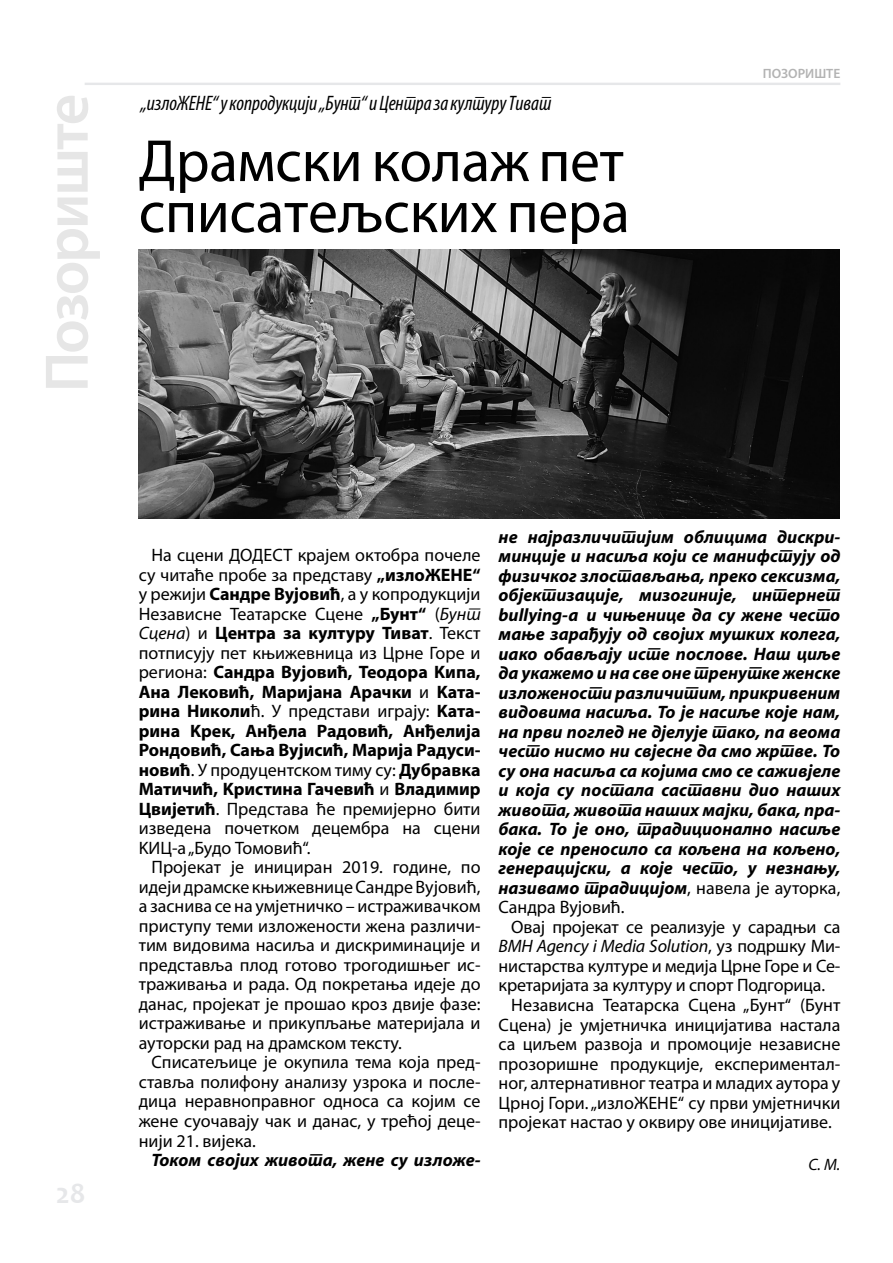
<style>
.page{position:relative;width:893px;height:1263px;background:#fff}
.page>*{position:absolute;margin:0;border:0;box-sizing:border-box;transform-origin:0 0}
.t1{font:600 61.95px "Myriad Pro";letter-spacing:-.035em;color:#e6e6e6}
.naslov_50{font:60px/51px "Myriad Pro";letter-spacing:-.005em;color:#000}
.t2{font:700 29.55px "Candara";color:#e6e7e9}
.nadnaslov_15{font:italic condensed 21px "Myriad Pro";letter-spacing:-.005em;color:#000}
.t3{font:18px/19.5px "Myriad Pro";color:#000;text-align:justify}
.t4{font:italic 700 18px/19.5px "Myriad Pro";color:#000;text-align:justify}
.аутор{font:italic 16.5px "Myriad Pro";color:#000}
.t5{font:600 13.5px "Myriad Pro";color:#b3b3b3}
.s1{font-weight:700}
.s2{font-style:italic}
.s3{font-weight:400;font-style:normal}
</style>
<div class="page">
<hr style="left:85px;top:83px;width:755px;height:2px;background:#e6e7e9">
<img style="left:138px;top:250px;width:702px;height:268px">
<h1 class="t1" style="left:27px;top:392px;width:300px;rotate:-90deg">Позориште</h1>
<p class="nadnaslov_15" style="left:141px;top:90px;width:412px">„излоЖЕНЕ“ у копродукцији „Бунт“ и Центра за културу Тиват</p>
<p class="naslov_50" style="left:139px;top:135px;width:493px">Драмски колаж пет списатељских пера</p>
<p class="t5" style="left:763px;top:64px;width:79px">ПОЗОРИШТЕ</p>
<h3 class="t2" style="left:56px;top:1174px;width:31px">28</h3>
<p class="t3" style="left:139px;top:545px;width:343px;text-indent:13px">На сцени ДОДЕСТ крајем октобра почеле су читаће пробе за представу <span class="s1">„излоЖЕНЕ“ </span>у режији <span class="s1">Сандре Вујовић</span>, а у копродукцији Независнe Театарскe Сценe <span class="s1">„Бунт“</span> (<span class="s2">Бунт Сцена</span>) и <span class="s1">Центра за културу Тиват</span>. Текст потписују пет књижевница из Црне Горе и региона: <span class="s1">Сандра Вујовић, Теодора Kипа, Ана Лековић, Маријана Арачки</span> и <span class="s1">Kата&shy;рина Николи</span>ћ. У представи играју: <span class="s1">Kата&shy;рина Kрек, Анђела Радовић, Анђелија Рондовић, Сања Вујисић, Марија Радуси&shy;новић</span>. У продуцентском тиму су: <span class="s1">Дубравка Матичић, Kристина Гачевић</span> и <span class="s1">Владимир Цвијетић</span>. Представа ће премијерно бити изведена почетком децембра на сцени KИЦ-а „Будо Томовић“.</p>
<p class="t3" style="left:139px;top:857px;width:343px;text-indent:13px">Пројекат је инициран 2019. године, по идеји драмске књижевнице Сандре Вујовић, а заснива се на умјетничко – истраживачком приступу теми изложености жена различи&shy;тим видовима насиља и дискриминације и представља плод готово трогодишњег ис&shy;траживања и рада. Од покретања идеје до данас, пројекат је прошао кроз двије фазе: истраживање и прикупљање материјала и ауторски рад на драмском тексту.</p>
<p class="t3" style="left:139px;top:1052px;width:343px;text-indent:13px">Списатељице је окупила тема која пред&shy;ставља полифону анализу узрока и после&shy;дица неравноправног односа са којим се жене суочавају чак и данас, у трећој деце&shy;нији 21. вијека.</p>
<p class="t4" style="left:151px;top:1149px;width:331px">Током својих живота, жене су изложе-</p>
<p class="t4" style="left:499px;top:526px;width:343px">не најразличитијим облицима дискри&shy;минције и насиља који се манифстују од физичког злостављања, преко сексизма, објектизације, мизогиније, интернет bullying-a и чињенице да су жене често мање зарађују од својих мушких колега, иако обављају исте послове. Наш циље да укажемо и на све оне тренутке женске изложености различитим, прикривеним видовима насиља. То је насиље које нам, на први поглед не дјелује тако, па веома често нисмо ни свјесне да смо жртве. То су она насиља са којима смо се саживјеле и која су постала саставни дио наших живота, живота наших мајки, бака, пра&shy;бака. То је оно, традиционално насиље које се преносило са кољена на кољено, генерацијски, а које често, у незнању, називамо традицијом<span class="s3">, навела је ауторка, Сандра Вујовић.</span></p>
<p class="t3" style="left:499px;top:917px;width:343px;text-indent:13px">Овај пројекат се реализује у сарадњи са <span class="s2">BMH Agency i Media Solution</span>, уз подршку Ми&shy;нистарства културе и медија Црне Горе и Се&shy;кретаријата за културу и спорт Подгорица.</p>
<p class="t3" style="left:499px;top:995px;width:343px;text-indent:13px">Независна Театарска Сцена „Бунт“ (Бунт Сцена) је умјетничка иницијатива настала са циљем развоја и промоције независне прозоришне продукције, експериментал&shy;ног, алтернативног театра и младих аутора у Црној Гори. „излоЖЕНЕ“ су први умјетнички пројекат настао у оквиру ове иницијативе.</p>
<p class="аутор" style="left:808px;top:1154px;width:33px">С. М.</p>
</div>
